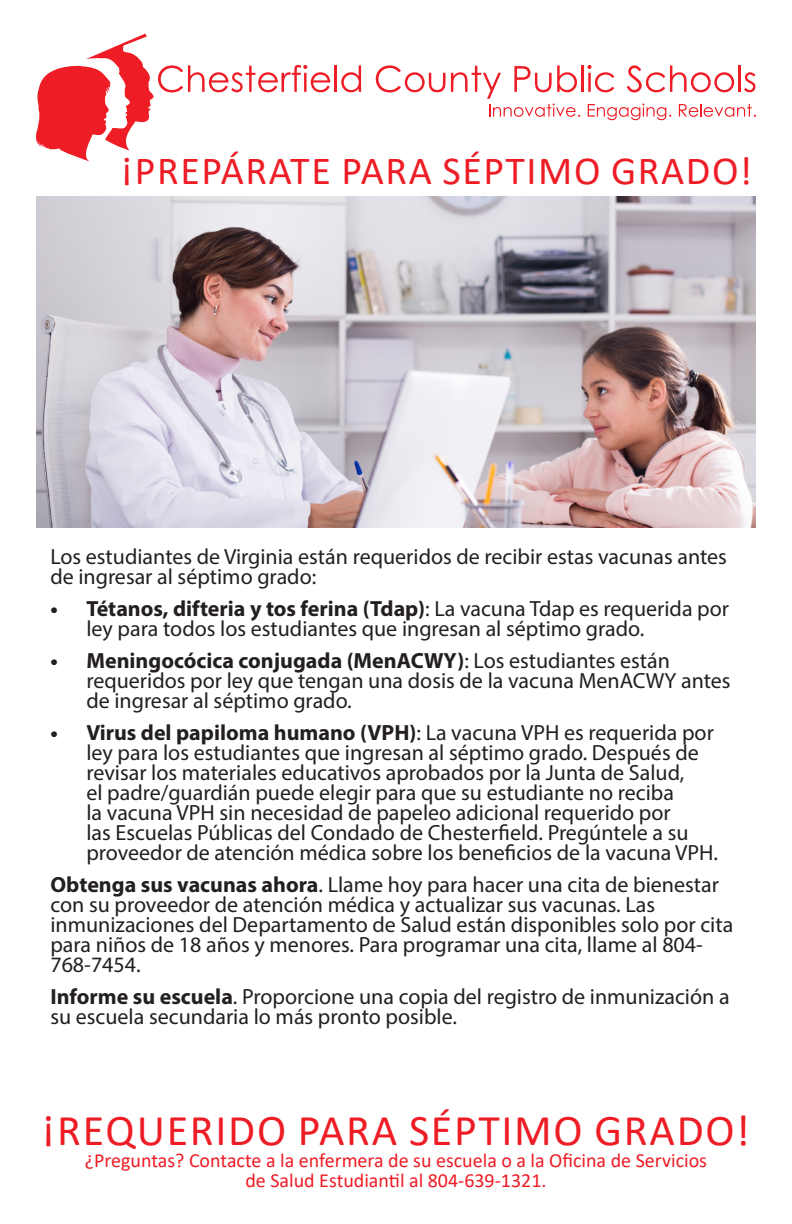
<style>
.page{position:relative;width:792px;height:1224px;background:#fff}
.page>*{position:absolute;margin:0;border:0;box-sizing:border-box;transform-origin:0 0}
.t1{font:44px "Calibri";letter-spacing:.04em;color:#ee1c25}
.t2{font:40px "Calibri";letter-spacing:.04em;color:#ee1c25}
.t3{font:22px/20px "Myriad Pro";color:#231f20}
.t4{font:20px/20px "Calibri";color:#ee1c25;text-align:center}
.s1{font-weight:700}
</style>
<div class="page">
<svg style="left:36px;top:34px;width:294px;height:128px"></svg>
<hr style="left:335px;top:65px;width:2px;height:27px;background:#ee1c25">
<svg style="left:341px;top:65px;width:20px;height:27px"></svg>
<svg style="left:376px;top:65px;width:69px;height:27px"></svg>
<hr style="left:581px;top:65px;width:3px;height:27px;background:#ee1c25">
<svg style="left:587px;top:65px;width:27px;height:27px"></svg>
<svg style="left:627px;top:65px;width:107px;height:27px"></svg>
<hr style="left:738px;top:65px;width:3px;height:27px;background:#ee1c25">
<svg style="left:744px;top:72px;width:11px;height:20px"></svg>
<svg style="left:451px;top:65px;width:129px;height:52px"></svg>
<svg style="left:588px;top:103px;width:83px;height:17px"></svg>
<svg style="left:679px;top:104px;width:77px;height:13px"></svg>
<img style="left:36px;top:197px;width:720px;height:331px">
<p class="t2" style="left:121px;top:143px;width:633px">¡PREPÁRATE PARA SÉPTIMO GRADO!</p>
<p class="t3" style="left:50px;top:546px;width:678px">Los estudiantes de Virginia están requeridos de recibir estas vacunas antes de ingresar al séptimo grado:</p>
<p class="t3" style="left:86px;top:598px;width:644px;text-indent:-36px"><span class="s1">• Tétanos, difteria y tos ferina (Tdap)</span>: La vacuna Tdap es requerida por ley para todos los estudiantes que ingresan al séptimo grado.</p>
<p class="t3" style="left:86px;top:650px;width:646px;text-indent:-36px"><span class="s1">• Meningocócica conjugada (MenACWY)</span>: Los estudiantes están requeridos por ley que tengan una dosis de la vacuna MenACWY antes de ingresar al séptimo grado.</p>
<p class="t3" style="left:86px;top:722px;width:633px;text-indent:-36px"><span class="s1">• Virus del papiloma humano (VPH)</span>: La vacuna VPH es requerida por ley para los estudiantes que ingresan al séptimo grado. Después de revisar los materiales educativos aprobados por la Junta de Salud,<br>el padre/guardián puede elegir para que su estudiante no reciba<br>la vacuna VPH sin necesidad de papeleo adicional requerido por<br>las Escuelas Públicas del Condado de Chesterfield. Pregúntele a su proveedor de atención médica sobre los beneficios de la vacuna VPH.</p>
<p class="t3" style="left:50px;top:874px;width:684px"><span class="s1">Obtenga sus vacunas ahora</span>. Llame hoy para hacer una cita de bienestar con su proveedor de atención médica y actualizar sus vacunas. Las inmunizaciones del Departamento de Salud están disponibles solo por cita para niños de 18 años y menores. Para programar una cita, llame al 804- 768-7454.</p>
<p class="t3" style="left:50px;top:986px;width:681px"><span class="s1">Informe su escuela</span>. Proporcione una copia del registro de inmunización a su escuela secundaria lo más pronto posible.</p>
<p class="t1" style="left:42px;top:1100px;width:709px">¡REQUERIDO PARA SÉPTIMO GRADO!</p>
<p class="t4" style="left:85px;top:1149px;width:624px">¿Preguntas? Contacte a la enfermera de su escuela o a la Oficina de Servicios de Salud Estudiantil al 804-639-1321.</p>
</div>
